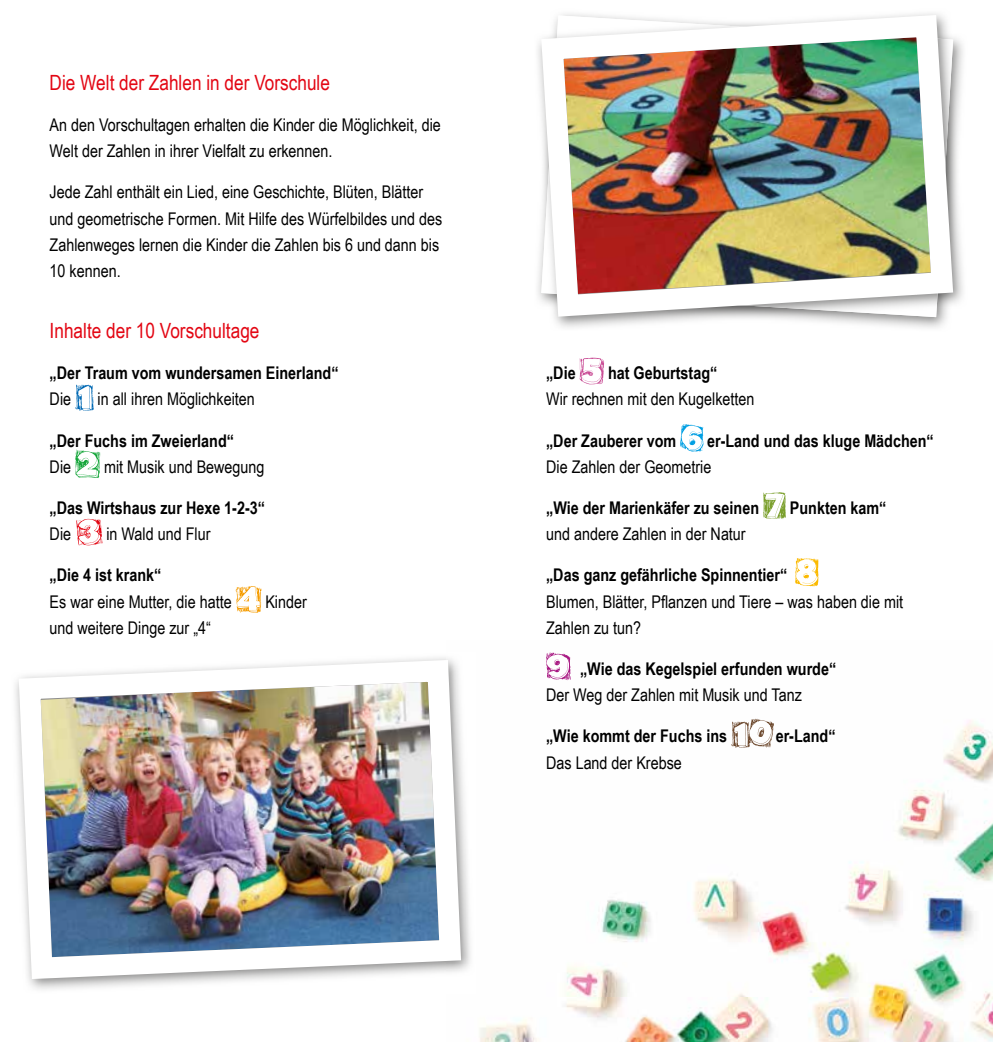
<style>
.page{position:relative;width:993px;height:1042px;background:#fff}
.page>*{position:absolute;margin:0;border:0;box-sizing:border-box;transform-origin:0 0}
.t1{font:21px "Arial Narrow";color:#e30613}
.t2{font:17.5px/26.2px "Arial Narrow";color:#000}
.t3{font:700 17.5px "Arial Narrow";color:#000}
</style>
<div class="page">
<img style="left:480px;top:657px;width:512px;height:385px">
<svg style="left:75px;top:385px;width:19px;height:26px"></svg>
<svg style="left:75px;top:450px;width:25px;height:28px"></svg>
<svg style="left:76px;top:518px;width:26px;height:27px"></svg>
<svg style="left:235px;top:586px;width:26px;height:27px"></svg>
<svg style="left:579px;top:358px;width:25px;height:26px"></svg>
<svg style="left:680px;top:424px;width:23px;height:28px"></svg>
<svg style="left:763px;top:492px;width:22px;height:27px"></svg>
<svg style="left:795px;top:558px;width:23px;height:28px"></svg>
<svg style="left:546px;top:652px;width:24px;height:28px"></svg>
<svg style="left:731px;top:719px;width:42px;height:28px"></svg>
<img style="left:15px;top:657px;width:456px;height:333px">
<img style="left:538px;top:13px;width:425px;height:315px">
<p class="t1" style="left:50px;top:67px;width:282px">Die Welt der Zahlen in der Vorschule</p>
<p class="t2" style="left:50px;top:111px;width:392px">An den Vorschultagen erhalten die Kinder die Möglichkeit, die<br>Welt der Zahlen in ihrer Vielfalt zu erkennen.</p>
<p class="t2" style="left:50px;top:178px;width:394px">Jede Zahl enthält ein Lied, eine Geschichte, Blüten, Blätter und geometrische Formen. Mit Hilfe des Würfelbildes und des Zahlenweges lernen die Kinder die Zahlen bis 6 und dann bis 10 kennen.</p>
<p class="t1" style="left:50px;top:315px;width:211px">Inhalte der 10 Vorschultage</p>
<p class="t3" style="left:50px;top:360px;width:290px">„Der Traum vom wundersamen Einerland“</p>
<p class="t2" style="left:50px;top:385px;width:23px">Die</p>
<p class="t2" style="left:98px;top:385px;width:159px">in all ihren Möglichkeiten</p>
<p class="t3" style="left:50px;top:427px;width:186px">„Der Fuchs im Zweierland“</p>
<p class="t2" style="left:50px;top:453px;width:23px">Die</p>
<p class="t2" style="left:104px;top:453px;width:162px">mit Musik und Bewegung</p>
<p class="t3" style="left:50px;top:494px;width:217px">„Das Wirtshaus zur Hexe 1-2-3“</p>
<p class="t2" style="left:50px;top:520px;width:23px">Die</p>
<p class="t2" style="left:106px;top:520px;width:105px">in Wald und Flur</p>
<p class="t3" style="left:50px;top:562px;width:113px">„Die 4 ist krank“</p>
<p class="t2" style="left:50px;top:588px;width:183px">Es war eine Mutter, die hatte</p>
<p class="t2" style="left:265px;top:588px;width:43px">Kinder</p>
<p class="t2" style="left:50px;top:614px;width:163px">und weitere Dinge zur „4“</p>
<p class="t3" style="left:546px;top:360px;width:31px">„Die</p>
<p class="t3" style="left:607px;top:360px;width:111px">hat Geburtstag“</p>
<p class="t2" style="left:546px;top:385px;width:210px">Wir rechnen mit den Kugelketten</p>
<p class="t3" style="left:546px;top:427px;width:131px">„Der Zauberer vom</p>
<p class="t3" style="left:706px;top:427px;width:228px">er-Land und das kluge Mädchen“</p>
<p class="t2" style="left:546px;top:453px;width:167px">Die Zahlen der Geometrie</p>
<p class="t3" style="left:546px;top:494px;width:214px">„Wie der Marienkäfer zu seinen</p>
<p class="t3" style="left:789px;top:494px;width:98px">Punkten kam“</p>
<p class="t2" style="left:546px;top:520px;width:201px">und andere Zahlen in der Natur</p>
<p class="t3" style="left:546px;top:562px;width:242px">„Das ganz gefährliche Spinnentier“</p>
<p class="t2" style="left:546px;top:587px;width:358px">Blumen, Blätter, Pflanzen und Tiere – was haben die mit<br>Zahlen zu tun?</p>
<p class="t3" style="left:580px;top:655px;width:257px">„Wie das Kegelspiel erfunden wurde“</p>
<p class="t2" style="left:546px;top:681px;width:257px">Der Weg der Zahlen mit Musik und Tanz</p>
<p class="t3" style="left:546px;top:723px;width:182px">„Wie kommt der Fuchs ins</p>
<p class="t3" style="left:775px;top:723px;width:61px">er-Land“</p>
<p class="t2" style="left:546px;top:748px;width:137px">Das Land der Krebse</p>
</div>
